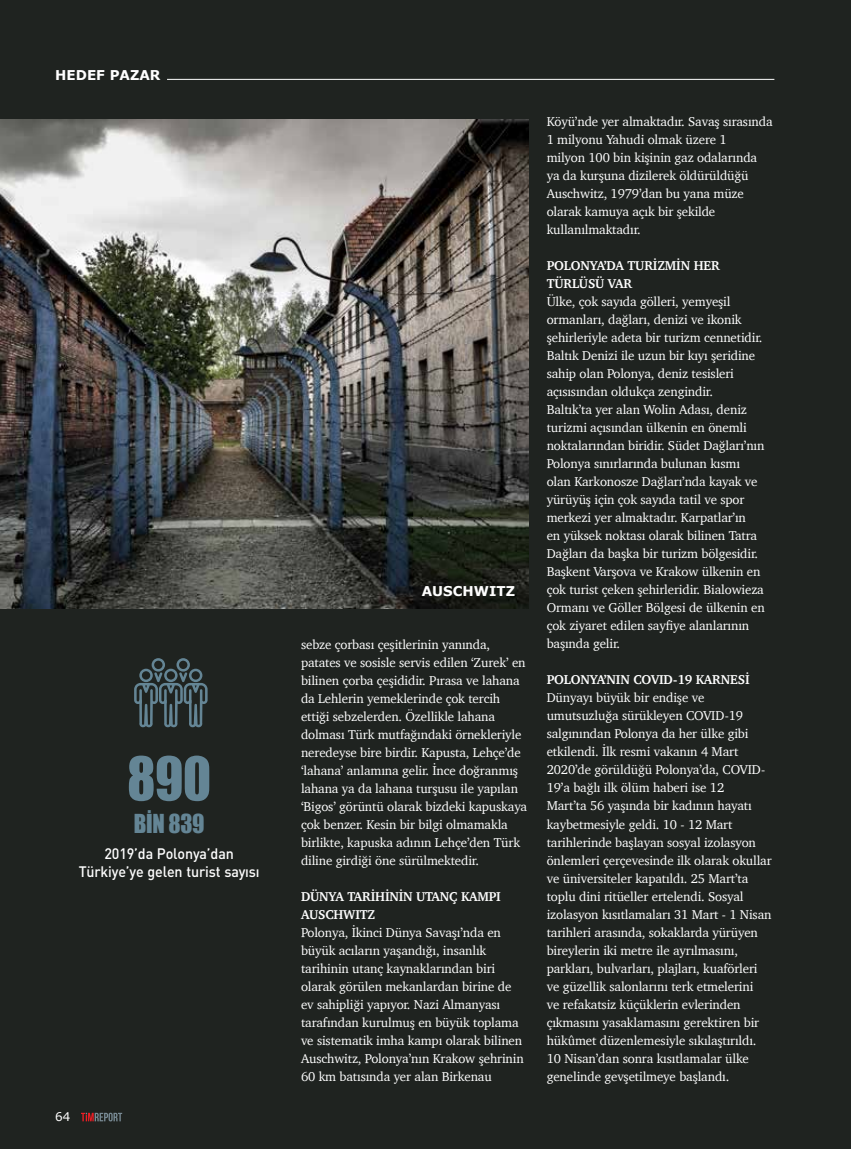
<style>
.page{position:relative;width:851px;height:1149px;background:#fff}
.page>*{position:absolute;margin:0;border:0;box-sizing:border-box;transform-origin:0 0}
.t1{font:55.5px "Impact";color:#648595;scale:.95 1}
.t2{font:24px "Impact";color:#648595;scale:.95 1}
.t3{font:500 15px/18px "DIN";letter-spacing:-.01em;color:#fff;text-align:center;scale:.95 1}
.t4{font:700 13.5px "Verdana";color:#fff}
.t5{font:13.2px/18px "Charter";letter-spacing:-.01em;color:#fff}
.t6{font:700 13.2px/18px "Charter";letter-spacing:-.01em;color:#fff}
.t7{font:12px "Verdana";color:#fff}
</style>
<div class="page">
<div style="left:0;top:0;width:850px;height:1148px;background:#1f2320"></div>
<hr style="left:167px;top:79px;width:607px;height:1px;background:#fff">
<svg style="left:81px;top:1112px;width:41px;height:9px"></svg>
<svg style="left:134px;top:658px;width:73px;height:69px"></svg>
<img style="left:0;top:119px;width:528px;height:489px">
<p class="t4" style="left:55px;top:65px;width:107px">HEDEF PAZAR</p>
<h1 class="t1" style="left:127px;top:735px;width:90px">890</h1>
<h2 class="t2" style="left:134px;top:805px;width:76px">BİN 839</h2>
<p class="t3" style="left:79px;top:843px;width:192px">2019’da Polonya’dan<br>Türkiye’ye gelen turist sayısı</p>
<p class="t7" style="left:55px;top:1108px;width:17px">64</p>
<p class="t4" style="left:421px;top:581px;width:95px">AUSCHWITZ</p>
<p class="t5" style="left:301px;top:634px;width:228px">sebze çorbası çeşitlerinin yanında, patates ve sosisle servis edilen ‘Zurek’ en bilinen çorba çeşididir. Pırasa ve lahana da Lehlerin yemeklerinde çok tercih ettiği sebzelerden. Özellikle lahana dolması Türk mutfağındaki örnekleriyle neredeyse bire birdir. Kapusta, Lehçe’de ‘lahana’ anlamına gelir. İnce doğranmış lahana ya da lahana turşusu ile yapılan ‘Bigos’ görüntü olarak bizdeki kapuskaya çok benzer. Kesin bir bilgi olmamakla birlikte, kapuska adının Lehçe’den Türk diline girdiği öne sürülmektedir.</p>
<p class="t6" style="left:301px;top:886px;width:201px">DÜNYA TARIHININ UTANÇ KAMPI<br>AUSCHWITZ</p>
<p class="t5" style="left:301px;top:922px;width:224px">Polonya, İkinci Dünya Savaşı’nda en büyük acıların yaşandığı, insanlık tarihinin utanç kaynaklarından biri olarak görülen mekanlardan birine de ev sahipliği yapıyor. Nazi Almanyası tarafından kurulmuş en büyük toplama ve sistematik imha kampı olarak bilinen Auschwitz, Polonya’nın Krakow şehrinin 60 km batısında yer alan Birkenau</p>
<p class="t5" style="left:546px;top:112px;width:227px">Köyü’nde yer almaktadır. Savaş sırasında<br>1 milyonu Yahudi olmak üzere 1<br>milyon 100 bin kişinin gaz odalarında ya da kurşuna dizilerek öldürüldüğü<br>Auschwitz, 1979’dan bu yana müze olarak kamuya açık bir şekilde kullanılmaktadır.</p>
<p class="t6" style="left:546px;top:256px;width:175px">POLONYA’DA TURIZMIN HER<br>TÜRLÜSÜ VAR</p>
<p class="t5" style="left:546px;top:292px;width:219px">Ülke, çok sayıda gölleri, yemyeşil ormanları, dağları, denizi ve ikonik şehirleriyle adeta bir turizm cennetidir.<br>Baltık Denizi ile uzun bir kıyı şeridine sahip olan Polonya, deniz tesisleri açısısından oldukça zengindir.<br>Baltık’ta yer alan Wolin Adası, deniz turizmi açısından ülkenin en önemli noktalarından biridir. Südet Dağları’nın Polonya sınırlarında bulunan kısmı olan Karkonosze Dağları’nda kayak ve yürüyüş için çok sayıda tatil ve spor merkezi yer almaktadır. Karpatlar’ın<br>en yüksek noktası olarak bilinen Tatra Dağları da başka bir turizm bölgesidir.<br>Başkent Varşova ve Krakow ülkenin en çok turist çeken şehirleridir. Bialowieza Ormanı ve Göller Bölgesi de ülkenin en çok ziyaret edilen sayfiye alanlarının başında gelir.</p>
<p class="t6" style="left:546px;top:670px;width:204px">POLONYA’NIN COVID-19 KARNESI</p>
<p class="t5" style="left:546px;top:688px;width:226px">Dünyayı büyük bir endişe ve umutsuzluğa sürükleyen COVID-19 salgınından Polonya da her ülke gibi etkilendi. İlk resmi vakanın 4 Mart 2020’de görüldüğü Polonya’da, COVID-19’a bağlı ilk ölüm haberi ise 12<br>Mart’ta 56 yaşında bir kadının hayatı kaybetmesiyle geldi. 10 - 12 Mart tarihlerinde başlayan sosyal izolasyon önlemleri çerçevesinde ilk olarak okullar ve üniversiteler kapatıldı. 25 Mart’ta toplu dini ritüeller ertelendi. Sosyal izolasyon kısıtlamaları 31 Mart - 1 Nisan tarihleri arasında, sokaklarda yürüyen bireylerin iki metre ile ayrılmasını, parkları, bulvarları, plajları, kuaförleri ve güzellik salonlarını terk etmelerini<br>ve refakatsiz küçüklerin evlerinden çıkmasını yasaklamasını gerektiren bir hükûmet düzenlemesiyle sıkılaştırıldı.<br>10 Nisan’dan sonra kısıtlamalar ülke genelinde gevşetilmeye başlandı.</p>
</div>
